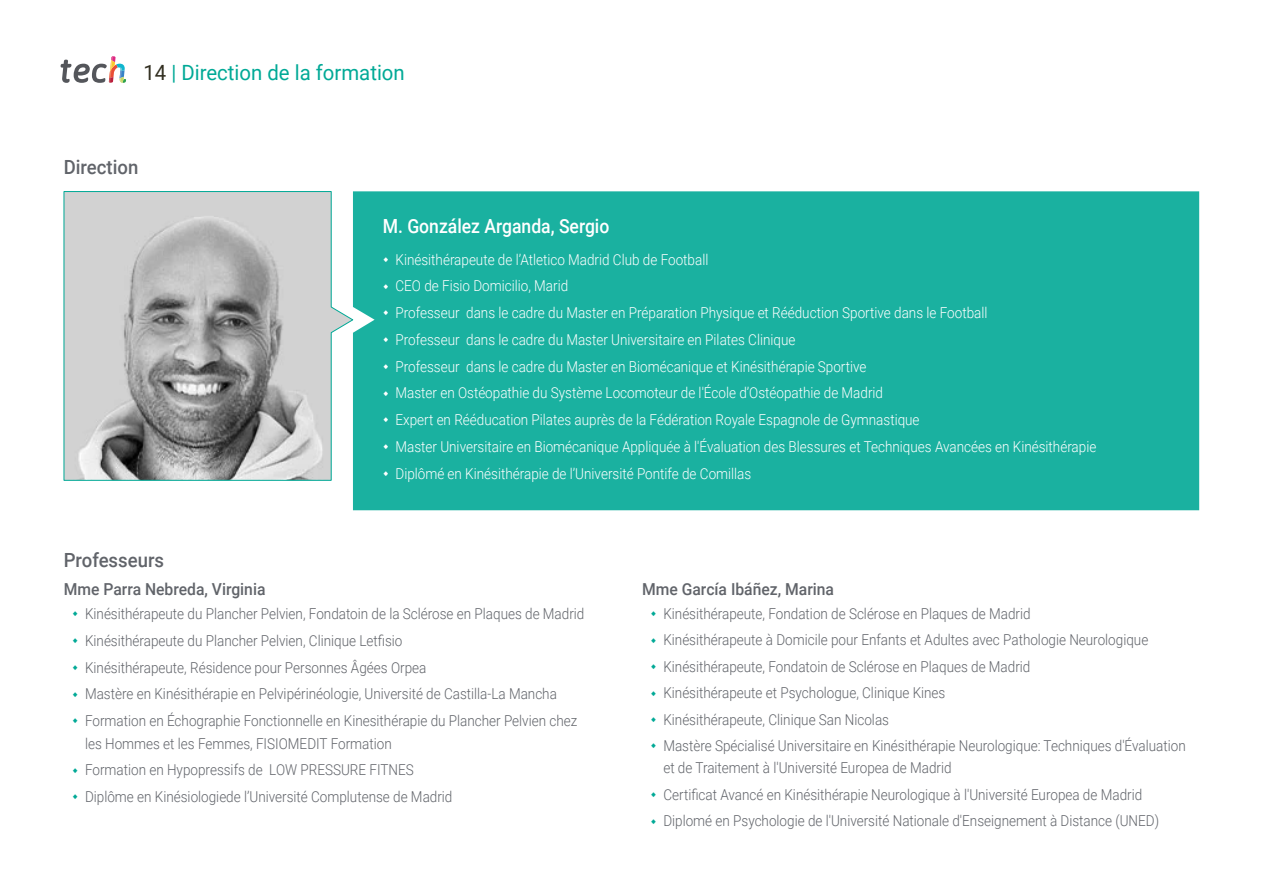
<style>
.page{position:relative;width:1263px;height:893px;background:#fff}
.page>*{position:absolute;margin:0;border:0;box-sizing:border-box;transform-origin:0 0}
.t1{font:21px "Roboto";color:#00a996}
.t2{font:500 19.5px "Roboto";color:#fff;scale:.9 1}
.t3{font:500 19.5px "Roboto";color:#61646a;scale:.95 1}
.t4{font:500 16.5px "Roboto";color:#61646a;scale:.95 1}
.t5{font:300 15px/26.4px "Roboto";color:#61646a;scale:.9 1}
.t6{font:300 15px/26.7px "Roboto";color:#fff;scale:.9 1}
.s1{color:#312e20}
</style>
<div class="page">
<svg style="left:61px;top:56px;width:65px;height:27px"></svg>
<div style="left:353px;top:191px;width:846px;height:319px;background:#1ab1a0"></div>
<svg style="left:64px;top:191px;width:289px;height:290px;background:#b8bab9"></svg>
<svg style="left:384px;top:257px;width:4px;height:5px"></svg>
<svg style="left:384px;top:284px;width:4px;height:5px"></svg>
<svg style="left:384px;top:310px;width:4px;height:5px"></svg>
<svg style="left:384px;top:337px;width:4px;height:5px"></svg>
<svg style="left:384px;top:364px;width:4px;height:5px"></svg>
<svg style="left:384px;top:391px;width:4px;height:5px"></svg>
<svg style="left:384px;top:417px;width:4px;height:5px"></svg>
<svg style="left:384px;top:444px;width:4px;height:5px"></svg>
<svg style="left:384px;top:471px;width:4px;height:5px"></svg>
<h1 class="t1" style="left:144px;top:57px;width:263px"><span class="s1">14</span> | Direction de la formation</h1>
<h2 class="t3" style="left:64px;top:154px;width:80px">Direction</h2>
<h2 class="t2" style="left:383px;top:212px;width:253px">M. González Arganda, Sergio</h2>
<p class="t6" style="left:395px;top:245px;width:780px">Kinésithérapeute de l’Atletico Madrid Club de Football<br>CEO de Fisio Domicilio, Marid<br>Professeur dans le cadre du Master en Préparation Physique et Rééduction Sportive dans le Football<br>Professeur dans le cadre du Master Universitaire en Pilates Clinique<br>Professeur dans le cadre du Master en Biomécanique et Kinésithérapie Sportive<br>Master en Ostéopathie du Système Locomoteur de l'École d’Ostéopathie de Madrid<br>Expert en Rééducation Pilates auprès de la Fédération Royale Espagnole de Gymnastique<br>Master Universitaire en Biomécanique Appliquée à l'Évaluation des Blessures et Techniques Avancées en Kinésithérapie Diplômé en Kinésithérapie de l’Université Pontife de Comillas</p>
<h2 class="t3" style="left:64px;top:547px;width:107px">Professeurs</h2>
<p class="t4" style="left:64px;top:577px;width:214px">Mme Parra Nebreda, Virginia</p>
<p class="t5" style="left:85px;top:600px;width:556px">Kinésithérapeute du Plancher Pelvien, Fondatoin de la Sclérose en Plaques de Madrid Kinésithérapeute du Plancher Pelvien, Clinique Letfisio<br>Kinésithérapeute, Résidence pour Personnes Âgées Orpea<br>Mastère en Kinésithérapie en Pelvipérinéologie, Université de Castilla-La Mancha Formation en Échographie Fonctionnelle en Kinesithérapie du Plancher Pelvien chez</p>
<p class="t5" style="left:85px;top:729px;width:410px">les Hommes et les Femmes, FISIOMEDIT Formation<br>Formation en Hypopressifs de LOW PRESSURE FITNES<br>Diplôme en Kinésiologiede l’Université Complutense de Madrid</p>
<p class="t4" style="left:642px;top:577px;width:203px">Mme García Ibáñez, Marina</p>
<p class="t5" style="left:663px;top:600px;width:582px">Kinésithérapeute, Fondation de Sclérose en Plaques de Madrid<br>Kinésithérapeute à Domicile pour Enfants et Adultes avec Pathologie Neurologique Kinésithérapeute, Fondatoin de Sclérose en Plaques de Madrid<br>Kinésithérapeute et Psychologue, Clinique Kines<br>Kinésithérapeute, Clinique San Nicolas<br>Mastère Spécialisé Universitaire en Kinésithérapie Neurologique: Techniques d'Évaluation</p>
<p class="t5" style="left:663px;top:754px;width:552px">et de Traitement à l'Université Europea de Madrid<br>Certificat Avancé en Kinésithérapie Neurologique à l'Université Europea de Madrid<br>Diplomé en Psychologie de l'Université Nationale d'Enseignement à Distance (UNED)</p>
</div>
